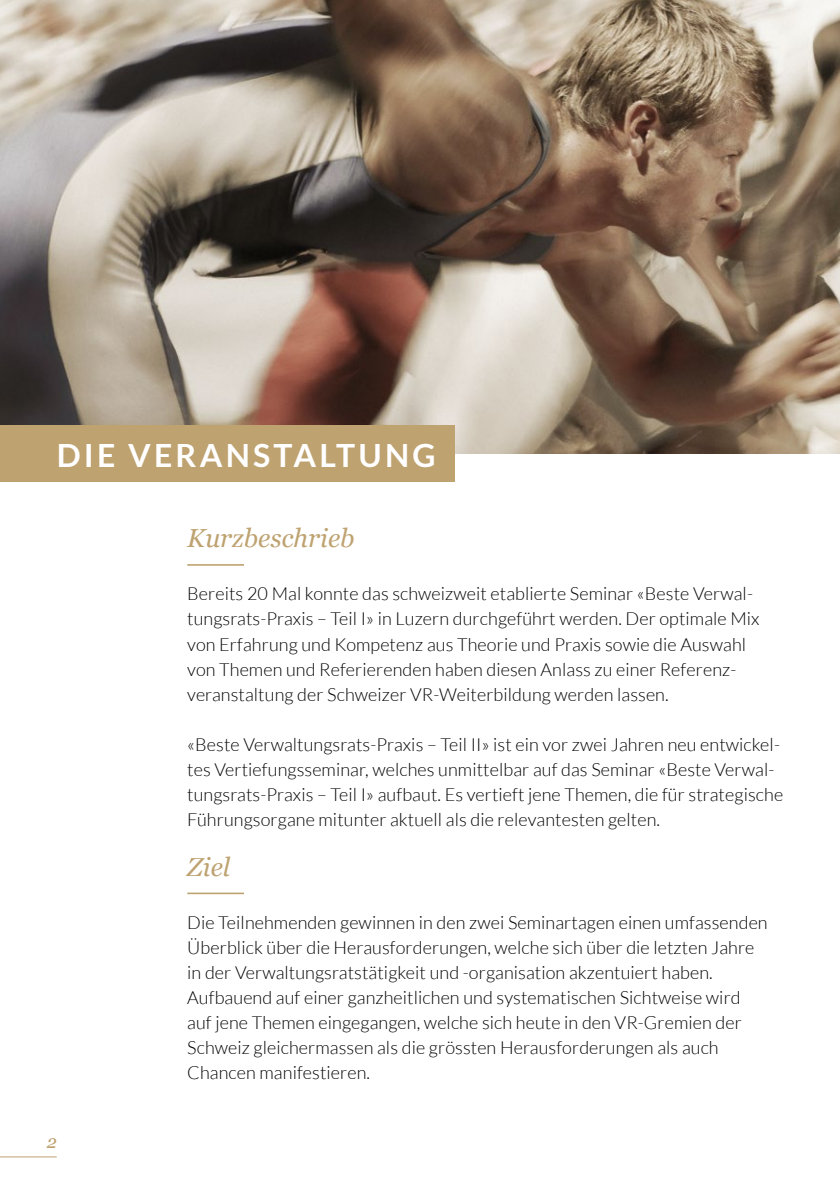
<style>
.page{position:relative;width:840px;height:1191px;background:#fff}
.page>*{position:absolute;margin:0;border:0;box-sizing:border-box;transform-origin:0 0}
.Haupttitel{font:700 32px "Lato";letter-spacing:.1em;color:#fff}
.Untertitel_Gold{font:italic 26px "Georgia";color:#bea270}
.Grundschrift{font:300 18px/25px "Lato";letter-spacing:.005em;color:#000}
.Grundschrift-2{font:italic 18px "Georgia";color:#bea270}
</style>
<div class="page">
<img style="left:0;top:0;width:839px;height:454px">
<hr style="left:187px;top:564px;width:57px;height:2px;background:#bea270">
<hr style="left:187px;top:892px;width:57px;height:2px;background:#bea270">
<div style="left:0;top:425px;width:454px;height:57px;background:#bea270"></div>
<hr style="left:0;top:1156px;width:57px;height:1px;background:#bea270">
<p class="Haupttitel" style="left:57px;top:436px;width:380px">DIE VERANSTALTUNG</p>
<p class="Grundschrift-2" style="left:47px;top:1128px;width:12px">2</p>
<p class="Untertitel_Gold" style="left:187px;top:519px;width:169px">Kurzbeschrieb</p>
<p class="Grundschrift" style="left:187px;top:581px;width:573px">Bereits 20 Mal konnte das schweizweit etablierte Seminar «Beste Verwal&shy;tungsrats-Praxis – Teil I» in Luzern durchgeführt werden. Der optimale Mix von Erfahrung und Kompetenz aus Theorie und Praxis sowie die Auswahl von Themen und Referierenden haben diesen Anlass zu einer Referenz&shy;veranstaltung der Schweizer VR-Weiterbildung werden lassen.</p>
<p class="Grundschrift" style="left:187px;top:731px;width:597px">«Beste Verwaltungsrats-Praxis – Teil II» ist ein vor zwei Jahren neu entwickel&shy;tes Vertiefungsseminar, welches unmittelbar auf das Seminar «Beste Verwal&shy;tungsrats-Praxis – Teil I» aufbaut. Es vertieft jene Themen, die für strategische Führungsorgane mitunter aktuell als die relevantesten gelten.</p>
<p class="Untertitel_Gold" style="left:187px;top:847px;width:45px">Ziel</p>
<p class="Grundschrift" style="left:187px;top:910px;width:581px">Die Teilnehmenden gewinnen in den zwei Seminartagen einen umfassenden Überblick über die Herausforderungen, welche sich über die letzten Jahre in der Verwaltungsratstätigkeit und -organisation akzentuiert haben.<br>Aufbauend auf einer ganzheitlichen und systematischen Sichtweise wird auf jene Themen eingegangen, welche sich heute in den VR-Gremien der Schweiz gleichermassen als die grössten Herausforderungen als auch Chancen manifestieren.</p>
</div>
